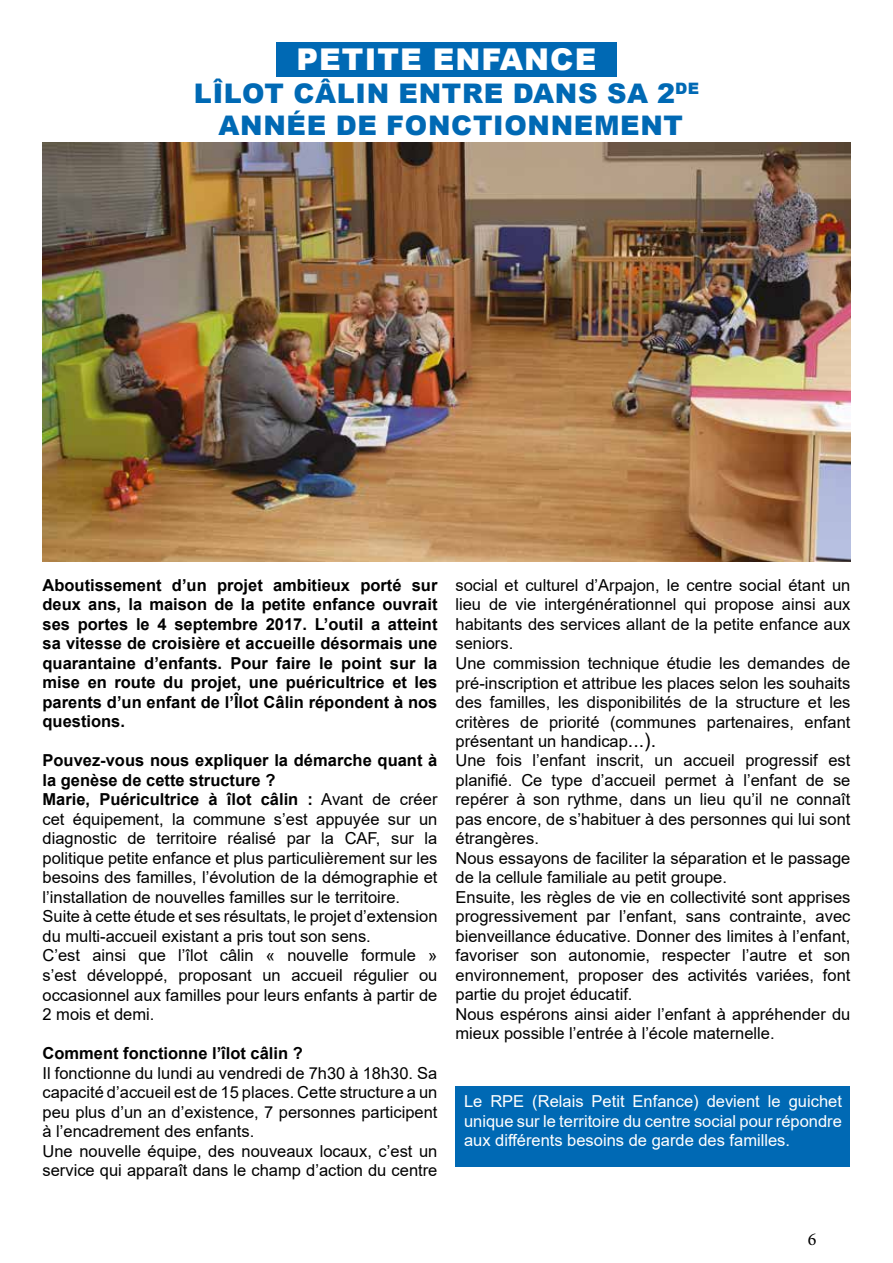
<style>
.page{position:relative;width:893px;height:1263px;background:#fff}
.page>*{position:absolute;margin:0;border:0;box-sizing:border-box;transform-origin:0 0}
.t1{font:900 30px "Arial";letter-spacing:.035em;color:#fff}
.t2{font:900 27px/32.4px "Arial";letter-spacing:.025em;color:#0069b4;text-align:center}
.t3{font:18px "Minion Pro";color:#000}
.t4{font:16.5px/19.5px "Arial";color:#000}
.t5{font:700 16.5px/19.5px "Arial";color:#000;text-align:justify}
.t6{font:16.5px/19.5px "Arial";color:#fff;text-align:justify}
.s1{font-weight:700}
.s2{font-size:19.5px}
</style>
<div class="page">
<div style="left:276px;top:43px;width:341px;height:34px;background:#0069b4"></div>
<div style="left:455px;top:1086px;width:395px;height:81px;background:#0069b4"></div>
<img style="left:43px;top:143px;width:807px;height:419px">
<h1 class="t1" style="left:297px;top:38px;width:301px">PETITE ENFANCE</h1>
<h2 class="t2" style="left:194px;top:76px;width:507px">LÎLOT CÂLIN ENTRE DANS SA 2<sup>DE<br></sup>ANNÉE DE FONCTIONNEMENT</h2>
<p class="t5" style="left:43px;top:575px;width:396px">Aboutissement d’un projet ambitieux porté sur deux ans, la maison de la petite enfance ouvrait ses portes le 4 septembre 2017. L’outil a atteint sa vitesse de croisière et accueille désormais une quarantaine d’enfants. Pour faire le point sur la mise en route du projet, une puéricultrice et les parents d’un enfant de l’Îlot Câlin répondent à nos questions.</p>
<p class="t4" style="left:43px;top:751px;width:396px"><span class="s1">Pouvez-vous nous expliquer la démarche quant à la genèse de cette structure ?<br>Marie, Puéricultrice à îlot câlin :</span> Avant de créer cet équipement, la commune s’est appuyée sur un diagnostic de territoire réalisé par la CAF, sur la politique petite enfance et plus particulièrement sur les besoins des familles, l’évolution de la démographie et l’installation de nouvelles familles sur le territoire.<br>Suite à cette étude et ses résultats, le projet d’extension du multi-accueil existant a pris tout son sens.<br>C’est ainsi que l’îlot câlin « nouvelle formule » s’est développé, proposant un accueil régulier ou occasionnel aux familles pour leurs enfants à partir de 2 mois et demi.</p>
<p class="t5" style="left:43px;top:1044px;width:262px">Comment fonctionne l’îlot câlin ?</p>
<p class="t4" style="left:43px;top:1063px;width:396px">Il fonctionne du lundi au vendredi de 7h30 à 18h30. Sa capacité d’accueil est de 15 places. Cette structure a un peu plus d’un an d’existence, 7 personnes participent à l’encadrement des enfants.<br>Une nouvelle équipe, des nouveaux locaux, c’est un service qui apparaît dans le champ d’action du centre</p>
<p class="t4" style="left:455px;top:575px;width:396px">social et culturel d’Arpajon, le centre social étant un lieu de vie intergénérationnel qui propose ainsi aux habitants des services allant de la petite enfance aux seniors.<br>Une commission technique étudie les demandes de pré-inscription et attribue les places selon les souhaits des familles, les disponibilités de la structure et les critères de priorité (communes partenaires, enfant présentant un handicap<span class="s2">...).<br></span>Une fois l’enfant inscrit, un accueil progressif est planifié. Ce type d’accueil permet à l’enfant de se repérer à son rythme, dans un lieu qu’il ne connaît pas encore, de s’habituer à des personnes qui lui sont étrangères.<br>Nous essayons de faciliter la séparation et le passage de la cellule familiale au petit groupe.<br>Ensuite, les règles de vie en collectivité sont apprises progressivement par l’enfant, sans contrainte, avec bienveillance éducative. Donner des limites à l’enfant, favoriser son autonomie, respecter l’autre et son environnement, proposer des activités variées, font partie du projet éducatif.<br>Nous espérons ainsi aider l’enfant à appréhender du mieux possible l’entrée à l’école maternelle.</p>
<p class="t6" style="left:464px;top:1091px;width:379px">Le RPE (Relais Petit Enfance) devient le guichet unique sur le territoire du centre social pour répondre aux différents besoins de garde des familles.</p>
<p class="t3" style="left:808px;top:1227px;width:10px">6</p>
</div>
